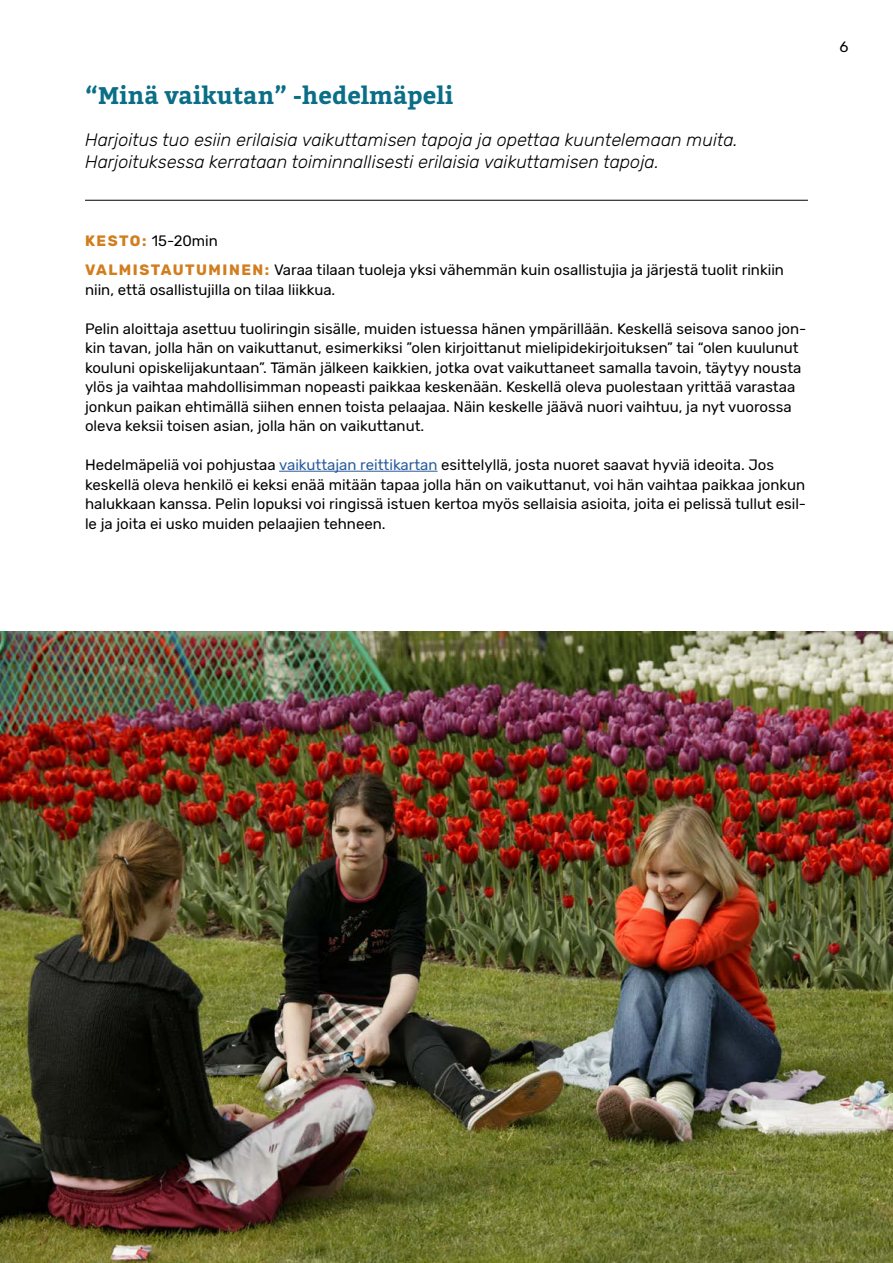
<style>
.page{position:relative;width:893px;height:1263px;background:#fff}
.page>*{position:absolute;margin:0;border:0;box-sizing:border-box;transform-origin:0 0}
.t1{font:700 24px "Bitter";color:#0a6e87}
.t2{font:italic 300 18px/22.5px "Rubik";color:#000}
.t3{font:15px/19.5px "Rubik";color:#000}
.s1{font-weight:700;color:#d27d1e}
.s2{color:#275b9b}
</style>
<div class="page">
<hr style="left:279px;top:471px;width:159px;height:1px;background:#275b9b">
<hr style="left:85px;top:200px;width:723px;height:1px;background:#000">
<img style="left:0;top:631px;width:893px;height:632px">
<h1 class="t1" style="left:85px;top:77px;width:370px">“Minä vaikutan” -hedelmäpeli</h1>
<p class="t2" style="left:85px;top:129px;width:654px">Harjoitus tuo esiin erilaisia vaikuttamisen tapoja ja opettaa kuuntelemaan muita.<br>Harjoituksessa kerrataan toiminnallisesti erilaisia vaikuttamisen tapoja.</p>
<p class="t3" style="left:85px;top:227px;width:700px;line-height:29.2px"><span class="s1">KESTO:</span> 15-20min<br><span class="s1">VALMISTAUTUMINEN:</span> Varaa tilaan tuoleja yksi vähemmän kuin osallistujia ja järjestä tuolit rinkiin</p>
<p class="t3" style="left:85px;top:280px;width:252px">niin, että osallistujilla on tilaa liikkua.</p>
<p class="t3" style="left:85px;top:319px;width:723px">Pelin aloittaja asettuu tuoliringin sisälle, muiden istuessa hänen ympärillään. Keskellä seisova sanoo jon&shy;kin tavan, jolla hän on vaikuttanut, esimerkiksi ”olen kirjoittanut mielipidekirjoituksen” tai “olen kuulunut kouluni opiskelijakuntaan”. Tämän jälkeen kaikkien, jotka ovat vaikuttaneet samalla tavoin, täytyy nousta ylös ja vaihtaa mahdollisimman nopeasti paikkaa keskenään. Keskellä oleva puolestaan yrittää varastaa jonkun paikan ehtimällä siihen ennen toista pelaajaa. Näin keskelle jäävä nuori vaihtuu, ja nyt vuorossa oleva keksii toisen asian, jolla hän on vaikuttanut.</p>
<p class="t3" style="left:85px;top:456px;width:723px">Hedelmäpeliä voi pohjustaa <span class="s2">vaikuttajan reittikartan</span> esittelyllä, josta nuoret saavat hyviä ideoita. Jos keskellä oleva henkilö ei keksi enää mitään tapaa jolla hän on vaikuttanut, voi hän vaihtaa paikkaa jonkun halukkaan kanssa. Pelin lopuksi voi ringissä istuen kertoa myös sellaisia asioita, joita ei pelissä tullut esil&shy;le ja joita ei usko muiden pelaajien tehneen.</p>
<p class="t3" style="left:839px;top:38px;width:10px">6</p>
</div>
